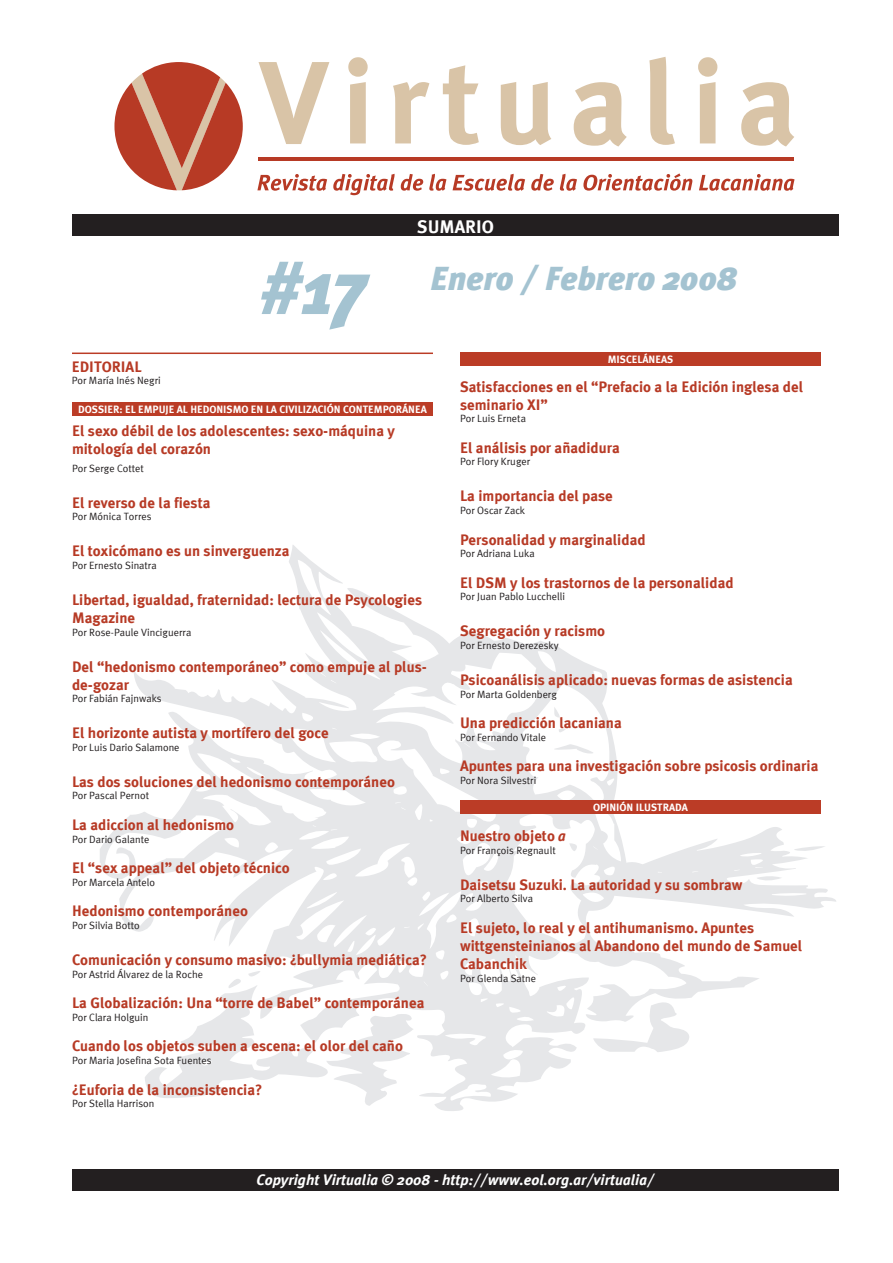
<style>
.page{position:relative;width:893px;height:1263px;background:#fff}
.page>*{position:absolute;margin:0;border:0;box-sizing:border-box;transform-origin:0 0}
.t1{font:italic 900 75px "Meta Plus";color:#a4c3d1}
.t2{font:italic 900 33px "Meta Plus";color:#a4c3d1}
.t3{font:700 18px "Meta Plus";color:#fff}
.t4{font:700 15px/18px "Meta Plus";color:#b73a25}
.t5{font:italic 700 15px "Meta Plus";color:#fff}
.t6{font:10.5px "Meta Plus Normal";color:#231f20}
.t7{font:700 10.5px "Meta Plus";color:#fff}
.s1{font-style:italic}
</style>
<div class="page">
<svg style="left:100px;top:545px;width:736px;height:566px"></svg>
<svg style="left:554px;top:707px;width:7px;height:13px"></svg>
<svg style="left:554px;top:744px;width:39px;height:10px"></svg>
<svg style="left:559px;top:728px;width:9px;height:5px"></svg>
<svg style="left:578px;top:762px;width:15px;height:10px"></svg>
<svg style="left:569px;top:843px;width:10px;height:8px"></svg>
<svg style="left:757px;top:876px;width:25px;height:5px"></svg>
<svg style="left:593px;top:1000px;width:96px;height:52px"></svg>
<svg style="left:794px;top:846px;width:32px;height:6px"></svg>
<svg style="left:145px;top:970px;width:269px;height:136px"></svg>
<hr style="left:259px;top:158px;width:535px;height:3px;background:#b73a25">
<svg style="left:259px;top:62px;width:70px;height:82px"></svg>
<svg style="left:348px;top:57px;width:20px;height:86px"></svg>
<svg style="left:393px;top:82px;width:36px;height:61px"></svg>
<svg style="left:443px;top:65px;width:36px;height:80px"></svg>
<svg style="left:501px;top:82px;width:50px;height:63px"></svg>
<svg style="left:574px;top:82px;width:53px;height:64px"></svg>
<svg style="left:649px;top:57px;width:26px;height:88px"></svg>
<svg style="left:698px;top:57px;width:19px;height:86px"></svg>
<svg style="left:741px;top:82px;width:53px;height:64px"></svg>
<svg style="left:257px;top:174px;width:70px;height:17px"></svg>
<svg style="left:333px;top:174px;width:62px;height:21px"></svg>
<svg style="left:401px;top:174px;width:22px;height:17px"></svg>
<svg style="left:429px;top:174px;width:17px;height:17px"></svg>
<svg style="left:453px;top:174px;width:72px;height:17px"></svg>
<svg style="left:531px;top:174px;width:23px;height:17px"></svg>
<svg style="left:560px;top:174px;width:17px;height:17px"></svg>
<svg style="left:583px;top:173px;width:109px;height:18px"></svg>
<svg style="left:699px;top:174px;width:96px;height:17px"></svg>
<svg style="left:114px;top:62px;width:129px;height:128px"></svg>
<div style="left:72px;top:214px;width:767px;height:22px;background:#231f20"></div>
<div style="left:72px;top:1170px;width:767px;height:21px;background:#231f20"></div>
<div style="left:72px;top:402px;width:361px;height:14px;background:#bb3c26"></div>
<div style="left:460px;top:352px;width:361px;height:14px;background:#bb3c26"></div>
<div style="left:460px;top:801px;width:361px;height:13px;background:#bb3c26"></div>
<hr style="left:72px;top:353px;width:361px;height:1px;background:#bb3c26">
<p class="t3" style="left:417px;top:216px;width:78px">SUMARIO</p>
<h1 class="t1" style="left:260px;top:245px;width:107px">#17</h1>
<h2 class="t2" style="left:430px;top:259px;width:308px">Enero / Febrero 2008</h2>
<p class="t4" style="left:72px;top:357px;width:71px">EDITORIAL</p>
<p class="t6" style="left:72px;top:374px;width:91px">Por María Inés Negri</p>
<p class="t7" style="left:78px;top:403px;width:350px">DOSSIER: EL EMPUJE AL HEDONISMO EN LA CIVILIZACIÓN CONTEMPORÁNEA</p>
<p class="t4" style="left:72px;top:421px;width:324px">El sexo débil de los adolescentes: sexo-máquina y mitología del corazón</p>
<p class="t6" style="left:72px;top:462px;width:73px">Por Serge Cottet</p>
<p class="t4" style="left:72px;top:493px;width:140px">El reverso de la fiesta</p>
<p class="t6" style="left:72px;top:511px;width:81px">Por Mónica Torres</p>
<p class="t4" style="left:72px;top:542px;width:219px">El toxicómano es un sinverguenza</p>
<p class="t6" style="left:72px;top:559px;width:86px">Por Ernesto Sinatra</p>
<p class="t4" style="left:72px;top:591px;width:352px">Libertad, igualdad, fraternidad: lectura de Psycologies<br>Magazine</p>
<p class="t6" style="left:72px;top:626px;width:121px">Por Rose-Paule Vinciguerra</p>
<p class="t4" style="left:72px;top:657px;width:356px">Del “hedonismo contemporáneo” como empuje al plus&shy;de-gozar</p>
<p class="t6" style="left:72px;top:692px;width:91px">Por Fabián Fajnwaks</p>
<p class="t4" style="left:72px;top:724px;width:258px">El horizonte autista y mortífero del goce</p>
<p class="t6" style="left:72px;top:741px;width:109px">Por Luis Dario Salamone</p>
<p class="t4" style="left:72px;top:772px;width:324px">Las dos soluciones del hedonismo contemporáneo</p>
<p class="t6" style="left:72px;top:790px;width:79px">Por Pascal Pernot</p>
<p class="t4" style="left:72px;top:816px;width:164px">La adiccion al hedonismo</p>
<p class="t6" style="left:72px;top:833px;width:79px">Por Dario Galante</p>
<p class="t4" style="left:72px;top:859px;width:219px">El “sex appeal” del objeto técnico</p>
<p class="t6" style="left:72px;top:876px;width:85px">Por Marcela Antelo</p>
<p class="t4" style="left:72px;top:902px;width:177px">Hedonismo contemporáneo</p>
<p class="t6" style="left:72px;top:919px;width:69px">Por Silvia Botto</p>
<p class="t4" style="left:72px;top:951px;width:357px">Comunicación y consumo masivo: ¿bullymia mediática?</p>
<p class="t6" style="left:72px;top:968px;width:133px">Por Astrid Álvarez de la Roche</p>
<p class="t4" style="left:72px;top:994px;width:354px">La Globalización: Una “torre de Babel” contemporánea</p>
<p class="t6" style="left:72px;top:1011px;width:78px">Por Clara Holguin</p>
<p class="t4" style="left:72px;top:1037px;width:332px">Cuando los objetos suben a escena: el olor del caño</p>
<p class="t6" style="left:72px;top:1054px;width:141px">Por Maria Josefina Sota Fuentes</p>
<p class="t4" style="left:72px;top:1080px;width:192px">¿Euforia de la inconsistencia?</p>
<p class="t6" style="left:72px;top:1097px;width:84px">Por Stella Harrison</p>
<p class="t7" style="left:608px;top:353px;width:67px">MISCELÁNEAS</p>
<p class="t4" style="left:460px;top:377px;width:345px">Satisfacciones en el “Prefacio a la Edición inglesa del seminario XI”</p>
<p class="t6" style="left:460px;top:412px;width:68px">Por Luis Erneta</p>
<p class="t4" style="left:460px;top:439px;width:161px">El análisis por añadidura</p>
<p class="t6" style="left:460px;top:456px;width:72px">Por Flory Kruger</p>
<p class="t4" style="left:460px;top:487px;width:154px">La importancia del pase</p>
<p class="t6" style="left:460px;top:504px;width:67px">Por Oscar Zack</p>
<p class="t4" style="left:460px;top:530px;width:187px">Personalidad y marginalidad</p>
<p class="t6" style="left:460px;top:547px;width:76px">Por Adriana Luka</p>
<p class="t4" style="left:460px;top:574px;width:275px">El DSM y los trastornos de la personalidad</p>
<p class="t6" style="left:460px;top:591px;width:107px">Por Juan Pablo Lucchelli</p>
<p class="t4" style="left:460px;top:622px;width:147px">Segregación y racismo</p>
<p class="t6" style="left:460px;top:639px;width:100px">Por Ernesto Derezesky</p>
<p class="t4" style="left:460px;top:671px;width:334px">Psicoanálisis aplicado: nuevas formas de asistencia</p>
<p class="t6" style="left:460px;top:688px;width:98px">Por Marta Goldenberg</p>
<p class="t4" style="left:460px;top:714px;width:163px">Una predicción lacaniana</p>
<p class="t6" style="left:460px;top:731px;width:88px">Por Fernando Vitale</p>
<p class="t4" style="left:460px;top:757px;width:360px">Apuntes para una investigación sobre psicosis ordinaria</p>
<p class="t6" style="left:460px;top:774px;width:78px">Por Nora Silvestri</p>
<p class="t7" style="left:593px;top:801px;width:96px">OPINIÓN ILUSTRADA</p>
<p class="t4" style="left:460px;top:827px;width:108px">Nuestro objeto <span class="s1">a</span></p>
<p class="t6" style="left:460px;top:844px;width:97px">Por François Regnault</p>
<p class="t4" style="left:460px;top:876px;width:284px">Daisetsu Suzuki. La autoridad y su sombraw</p>
<p class="t6" style="left:460px;top:893px;width:75px">Por Alberto Silva</p>
<p class="t4" style="left:460px;top:919px;width:344px">El sujeto, lo real y el antihumanismo. Apuntes wittgensteinianos al Abandono del mundo de Samuel<br>Cabanchik</p>
<p class="t6" style="left:460px;top:972px;width:78px">Por Glenda Satne</p>
<p class="t5" style="left:257px;top:1171px;width:399px">Copyright Virtualia © 2008 - http://www.eol.org.ar/virtualia/</p>
</div>
